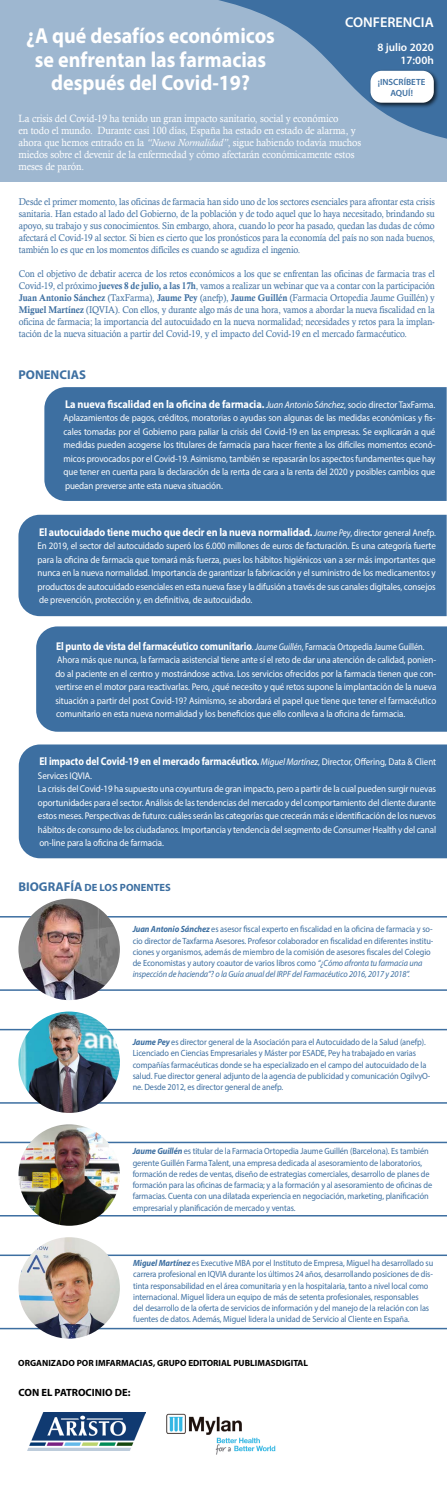
<style>
.page{position:relative;width:447px;height:1489px;background:#fff}
.page>*{position:absolute;margin:0;border:0;box-sizing:border-box;transform-origin:0 0}
.t1{font:700 21.75px/23.2px "Myriad Pro";color:#fff;text-align:center;scale:.92 1}
.t2{font:600 14.25px "Myriad Pro";color:#fff}
.t3{font:700 12.75px "Myriad Pro";color:#3d6fa1}
.t4{font:700 11.25px "Myriad Pro";letter-spacing:-.01em;color:#fff;scale:.86 1}
.t5{font:700 11.25px "Myriad Pro";letter-spacing:-.01em;color:#fff;scale:.9 1}
.t6{font:700 11.25px "Myriad Pro";letter-spacing:-.01em;color:#fff;scale:.92 1}
.t7{font:600 11.25px/13.5px "Myriad Pro";color:#fff;text-align:right}
.t8{font:10.5px/12px "Calisto";letter-spacing:-.01em;color:#fff;scale:.94 1}
.t9{font:700 10.5px "Myriad Pro";color:#3d6fa1}
.t10{font:700 10.5px "Myriad Pro";color:#000}
.t11{font:9.75px/13.5px "Myriad Pro";letter-spacing:-.01em;color:#fff;text-align:justify;scale:.92 1}
.t12{font:9.75px/12px "Calisto";letter-spacing:-.01em;color:#3d6fa1;text-align:justify;scale:.92 1}
.t13{font:9px/11.2px "Myriad Pro";letter-spacing:-.01em;color:#3d6fa1;scale:.92 1}
.t14{font:700 9px "Myriad Pro";color:#000}
.t15{font:600 9px/10.8px "Myriad Pro";color:#3d6fa1;text-align:center}
.s1{font-style:italic}
.s2{font-family:"Calis MT Bol"}
.s3{font-weight:400;font-style:italic;font-size:9.75px}
.s4{font-weight:400;font-size:9.75px}
.s5{font-size:12.75px}
.s6{font-weight:700;font-style:italic}
</style>
<div class="page">
<svg style="left:0;top:916px;width:446px;height:74px"></svg>
<div style="left:0;top:0;width:446px;height:181px;background:#9eb7d0"></div>
<svg style="left:219px;top:0;width:227px;height:139px"></svg>
<img style="left:18px;top:898px;width:102px;height:102px;border-radius:51px">
<div style="left:44px;top:387px;width:402px;height:114px;background:#3d6fa1"></div>
<div style="left:18px;top:514px;width:428px;height:102px;background:#3d6fa1"></div>
<div style="left:36px;top:626px;width:410px;height:105px;background:#3d6fa1"></div>
<div style="left:19px;top:744px;width:427px;height:114px;background:#3d6fa1"></div>
<svg style="left:0;top:1028px;width:446px;height:75px"></svg>
<img style="left:18px;top:1011px;width:102px;height:101px;border-radius:51px">
<svg style="left:0;top:1141px;width:446px;height:75px"></svg>
<img style="left:18px;top:1124px;width:102px;height:101px;border-radius:51px">
<svg style="left:0;top:1254px;width:446px;height:75px"></svg>
<img style="left:18px;top:1237px;width:102px;height:101px;border-radius:51px">
<div style="left:368px;top:69px;width:72px;height:40px;background:#000;opacity:.75"></div>
<div style="left:370px;top:71px;width:63px;height:32px;background:#fff;border-radius:11px"></div>
<img style="left:166px;top:1413px;width:110px;height:42px">
<img style="left:27px;top:1412px;width:118px;height:38px">
<h2 class="t2" style="left:345px;top:13px;width:90px">CONFERENCIA</h2>
<p class="t7" style="left:377px;top:40px;width:58px">8 julio 2020<br>17:00h</p>
<h1 class="t1" style="left:26px;top:24px;width:272px">¿A qué desafíos económicos se enfrentan las farmacias después del Covid-19?</h1>
<p class="t8" style="left:18px;top:112px;width:366px">La crisis del Covid-19 ha tenido un gran impacto sanitario, social y económico<br>en todo el mundo. Durante casi 100 días, España ha estado en estado de alarma, y ahora que hemos entrado en la <span class="s1">“Nueva Normalidad”</span>, sigue habiendo todavía muchos miedos sobre el devenir de la enfermedad y cómo afectarán económicamente estos meses de parón.</p>
<p class="t12" style="left:19px;top:196px;width:453px">Desde el primer momento, las oficinas de farmacia han sido uno de los sectores esenciales para afrontar esta crisis sanitaria. Han estado al lado del Gobierno, de la población y de todo aquel que lo haya necesitado, brindando su apoyo, su trabajo y sus conocimientos. Sin embargo, ahora, cuando lo peor ha pasado, quedan las dudas de cómo afectará el Covid-19 al sector. Si bien es cierto que los pronósticos para la economía del país no son nada buenos, también lo es que en los momentos difíciles es cuando se agudiza el ingenio.</p>
<p class="t12" style="left:19px;top:268px;width:453px">Con el objetivo de debatir acerca de los retos económicos a los que se enfrentan las oficinas de farmacia tras el Covid-19, el próximo <span class="s2">jueves 8 de julio, a las 17h</span>, vamos a realizar un webinar que va a contar con la participación <span class="s2">Juan Antonio Sánchez</span> (TaxFarma), <span class="s2">Jaume Pey</span> (anefp), <span class="s2">Jaume Guillén</span> (Farmacia Ortopedia Jaume Guillén) y <span class="s2">Miguel Martínez</span> (IQVIA). Con ellos, y durante algo más de una hora, vamos a abordar la nueva fiscalidad en la oficina de farmacia; la importancia del autocuidado en la nueva normalidad; necesidades y retos para la implan&shy;tación de la nueva situación a partir del Covid-19, y el impacto del Covid-19 en el mercado farmacéutico.</p>
<p class="t15" style="left:377px;top:76px;width:49px">¡INSCRÍBETE<br>AQUÍ!</p>
<h3 class="t3" style="left:18px;top:366px;width:69px">PONENCIAS</h3>
<p class="t6" style="left:65px;top:396px;width:404px">La nueva fiscalidad en la oficina de farmacia. <span class="s3">Juan Antonio Sánchez</span><span class="s4">, socio director TaxFarma.</span></p>
<p class="t11" style="left:63px;top:411px;width:405px">Aplazamientos de pagos, créditos, moratorias o ayudas son algunas de las medidas económicas y fis&shy;cales tomadas por el Gobierno para paliar la crisis del Covid-19 en las empresas. Se explicarán a qué medidas pueden acogerse los titulares de farmacia para hacer frente a los difíciles momentos econó&shy;micos provocados por el Covid-19. Asimismo, también se repasarán los aspectos fundamentes que hay que tener en cuenta para la declaración de la renta de cara a la renta del 2020 y posibles cambios que puedan preverse ante esta nueva situación.</p>
<p class="t5" style="left:39px;top:524px;width:442px">El autocuidado tiene mucho que decir en la nueva normalidad. <span class="s3">Jaume Pey</span><span class="s4">, director general Anefp.</span></p>
<p class="t11" style="left:38px;top:539px;width:434px">En 2019, el sector del autocuidado superó los 6.000 millones de euros de facturación. Es una categoría fuerte para la oficina de farmacia que tomará más fuerza, pues los hábitos higiénicos van a ser más importantes que nunca en la nueva normalidad. Importancia de garantizar la fabricación y el suministro de los medicamentos y productos de autocuidado esenciales en esta nueva fase y la difusión a través de sus canales digitales, consejos de prevención, protección y, en definitiva, de autocuidado.</p>
<p class="t4" style="left:56px;top:638px;width:429px">El punto de vista del farmacéutico comunitario<span class="s4">.</span> <span class="s3">Jaume Guillén</span><span class="s4">, Farmacia Ortopedia Jaume Guillén.</span></p>
<p class="t11" style="left:55px;top:653px;width:415px">Ahora más que nunca, la farmacia asistencial tiene ante sí el reto de dar una atención de calidad, ponien&shy;do al paciente en el centro y mostrándose activa. Los servicios ofrecidos por la farmacia tienen que con&shy;vertirse en el motor para reactivarlas. Pero, ¿qué necesito y qué retos supone la implantación de la nueva situación a partir del post Covid-19? Asimismo, se abordará el papel que tiene que tener el farmacéutico comunitario en esta nueva normalidad y los beneficios que ello conlleva a la oficina de farmacia.</p>
<p class="t4" style="left:39px;top:754px;width:462px">El impacto del Covid-19 en el mercado farmacéutico. <span class="s3">Miguel Martínez</span><span class="s4">, Director, Offering, Data &amp; Client</span></p>
<p class="t11" style="left:38px;top:768px;width:434px;text-align:left">Services IQVIA.<br>La crisis del Covid-19 ha supuesto una coyuntura de gran impacto, pero a partir de la cual pueden surgir nuevas oportunidades para el sector. Análisis de las tendencias del mercado y del comportamiento del cliente durante estos meses. Perspectivas de futuro: cuáles serán las categorías que crecerán más e identificación de los nuevos hábitos de consumo de los ciudadanos. Importancia y tendencia del segmento de Consumer Health y del canal on-line para la oficina de farmacia.</p>
<p class="t9" style="left:18px;top:880px;width:154px"><span class="s5">BIOGRAFÍA</span> DE LOS PONENTES</p>
<p class="t13" style="left:133px;top:923px;width:328px"><span class="s6">Juan Antonio Sánchez</span> es asesor fiscal experto en fiscalidad en la oficina de farmacia y so&shy;cio director de Taxfarma Asesores. Profesor colaborador en fiscalidad en diferentes institu&shy;ciones y organismos, además de miembro de la comisión de asesores fiscales del Colegio de Economistas y autory coautor de varios libros como <span class="s1">“¿Cómo afronta tu farmacia una inspección de hacienda”? o la Guía anual del IRPF del Farmacéutico 2016, 2017 y 2018”.</span></p>
<p class="t13" style="left:133px;top:1036px;width:325px"><span class="s6">Jaume Pey</span> es director general de la Asociación para el Autocuidado de la Salud (anefp).<br>Licenciado en Ciencias Empresariales y Máster por ESADE, Pey ha trabajado en varias compañías farmacéuticas donde se ha especializado en el campo del autocuidado de la salud. Fue director general adjunto de la agencia de publicidad y comunicación OgilvyO&shy;ne. Desde 2012, es director general de anefp.</p>
<p class="t13" style="left:133px;top:1145px;width:327px"><span class="s6">Jaume Guillén</span> es titular de la Farmacia Ortopedia Jaume Guillén (Barcelona). Es también gerente Guillén Farma Talent, una empresa dedicada al asesoramiento de laboratorios, formación de redes de ventas, diseño de estrategias comerciales, desarrollo de planes de formación para las oficinas de farmacia; y a la formación y al asesoramiento de oficinas de farmacias. Cuenta con una dilatada experiencia en negociación, marketing, planificación empresarial y planificación de mercado y ventas.</p>
<p class="t13" style="left:133px;top:1257px;width:327px"><span class="s6">Miguel Martínez</span> es Executive MBA por el Instituto de Empresa, Miguel ha desarrollado su carrera profesional en IQVIA durante los últimos 24 años, desarrollando posiciones de dis&shy;tinta responsabilidad en el área comunitaria y en la hospitalaria, tanto a nivel local como internacional. Miguel lidera un equipo de más de setenta profesionales, responsables<br>del desarrollo de la oferta de servicios de información y del manejo de la relación con las fuentes de datos. Además, Miguel lidera la unidad de Servicio al Cliente en España.</p>
<p class="t14" style="left:18px;top:1356px;width:291px">ORGANIZADO POR IMFARMACIAS, GRUPO EDITORIAL PUBLIMASDIGITAL</p>
<p class="t10" style="left:19px;top:1385px;width:113px">CON EL PATROCINIO DE:</p>
</div>
